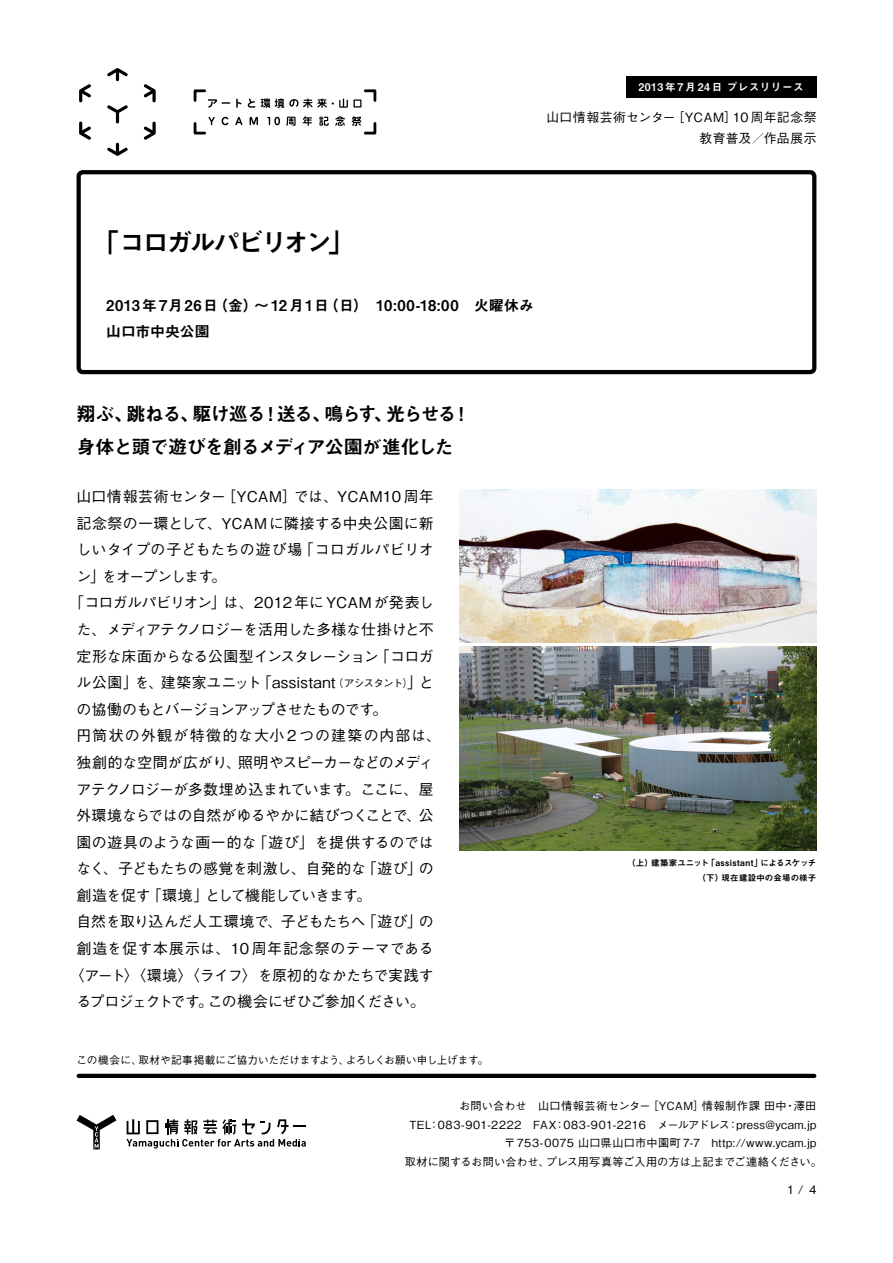
<style>
.page{position:relative;width:893px;height:1263px;background:#fff}
.page>*{position:absolute;margin:0;border:0;box-sizing:border-box;transform-origin:0 0}
.t1{font:25.5px "Midashi Go Pro MB31";letter-spacing:-.08em;color:#000}
.t2{font:19.2px/33.5px "Midashi Go Pro MB31";letter-spacing:-.07em;color:#000}
.t3{font:500 14.85px/26.5px "Gothic BBB Pro";letter-spacing:-.01em;color:#000}
.t4{font:500 14.85px "Gothic BBB Pro";letter-spacing:-.045em;color:#000}
.t5{font:500 14.85px "Gothic BBB Pro";letter-spacing:-.05em;color:#000}
.t6{font:500 14.85px "Gothic BBB Pro";letter-spacing:.02em;color:#000}
.t7{font:500 14.85px/26.5px "Gothic BBB Pro";letter-spacing:-.055em;color:#000}
.t8{font:14.85px "Midashi Go Pro MB31";letter-spacing:.005em;color:#000}
.t9{font:500 14.85px "Gothic BBB Pro";letter-spacing:-.03em;color:#000}
.t10{font:500 14.85px "Gothic BBB Pro";letter-spacing:.04em;color:#000}
.t11{font:500 14.85px "Gothic BBB Pro";letter-spacing:.08em;color:#000}
.t12{font:500 14.85px "Gothic BBB Pro";letter-spacing:-.035em;color:#000}
.t13{font:14.85px/26.1px "Midashi Go Pro MB31";letter-spacing:.035em;color:#000}
.t14{font:500 14.85px "Gothic BBB Pro";letter-spacing:-.085em;color:#000}
.t15{font:500 14.85px "Gothic BBB Pro";letter-spacing:.035em;color:#000}
.t16{font:500 14.85px "Gothic BBB Pro";letter-spacing:.01em;color:#000}
.t17{font:500 14.85px "Gothic BBB Pro";letter-spacing:.025em;color:#000}
.t18{font:500 14.85px "Gothic BBB Pro";letter-spacing:-.095em;color:#000}
.t19{font:500 12.75px "Gothic BBB Pro";letter-spacing:.035em;color:#000}
.t20{font:500 11.7px "Gothic BBB Pro";color:#000}
.t21{font:500 11.1px/18.6px "Gothic BBB Pro";letter-spacing:.02em;color:#000}
.t22{font:500 11.1px "Gothic BBB Pro";letter-spacing:-.02em;color:#000}
.t23{font:500 11.1px "Gothic BBB Pro";letter-spacing:.065em;color:#000}
.t24{font:500 11.1px "Gothic BBB Pro";letter-spacing:.05em;color:#000}
.t25{font:500 10.65px "Gothic BBB Pro";letter-spacing:-.02em;color:#000}
.t26{font:500 10.65px "Gothic BBB Pro";color:#000}
.t27{font:10.65px "Midashi Go Pro MB31";letter-spacing:.04em;color:#fff}
.t28{font:8.55px "Midashi Go Pro MB31";letter-spacing:.02em;color:#000}
.t29{font:8.55px "Midashi Go Pro MB31";letter-spacing:.05em;color:#000}
.t30{font:8.55px "Midashi Go Pro MB31";letter-spacing:-.07em;color:#000}
.t31{font:8.55px "Midashi Go Pro MB31";color:#000}
.s1{font-size:14.85px}
</style>
<div class="page">
<hr style="left:79px;top:1074px;width:735px;height:4px;background:#000">
<svg style="left:77px;top:1115px;width:39px;height:34px"></svg>
<svg style="left:126px;top:1119px;width:180px;height:29px"></svg>
<svg style="left:193px;top:89px;width:184px;height:46px"></svg>
<svg style="left:144px;top:122px;width:12px;height:18px"></svg>
<svg style="left:107px;top:105px;width:21px;height:18px"></svg>
<svg style="left:107px;top:143px;width:21px;height:13px"></svg>
<svg style="left:144px;top:84px;width:12px;height:18px"></svg>
<svg style="left:79px;top:122px;width:12px;height:18px"></svg>
<svg style="left:79px;top:84px;width:12px;height:18px"></svg>
<svg style="left:107px;top:68px;width:21px;height:13px"></svg>
<div style="left:77px;top:170px;width:739px;height:204px;border:4px solid #000;border-radius:4px"></div>
<img style="left:459px;top:489px;width:357px;height:153px">
<img style="left:459px;top:646px;width:357px;height:204px">
<div style="left:626px;top:77px;width:190px;height:21px;background:#000"></div>
<p class="t27" style="left:639px;top:79px;width:167px">2013年7月24日プレスリリース</p>
<p class="t19" style="left:672px;top:107px;width:67px">［YCAM］</p>
<p class="t19" style="left:733px;top:107px;width:85px">10周年記念祭</p>
<p class="t19" style="left:546px;top:107px;width:130px">山口情報芸術センター</p>
<h1 class="t1" style="left:94px;top:222px;width:262px">「コロガルパビリオン「</h1>
<p class="t13" style="left:106px;top:290px;width:113px">2013年7月26日山口市中央公園</p>
<p class="t8" style="left:213px;top:293px;width:117px">（金）〜12 月 日1</p>
<p class="t8" style="left:324px;top:293px;width:212px">（日）　10:00-18:00　火曜休み</p>
<p class="t2" style="left:277px;top:395px;width:56px">送る、</p>
<p class="t2" style="left:77px;top:395px;width:379px">翔ぶ、<br>身体と頭で遊びを創るメディア公園が進化した</p>
<p class="t16" style="left:294px;top:485px;width:141px">では、YCAM10周年</p>
<p class="t2" style="left:325px;top:395px;width:54px">鳴らす</p>
<p class="t2" style="left:193px;top:395px;width:75px">駆け巡る</p>
<p class="t2" style="left:386px;top:395px;width:72px">光らせる</p>
<p class="t2" style="left:126px;top:395px;width:74px">跳ねる、</p>
<p class="t2" style="left:261px;top:395px;width:21px">！</p>
<p class="t2" style="left:452px;top:395px;width:21px">!</p>
<p class="t2" style="left:374px;top:395px;width:21px">、</p>
<p class="t3" style="left:221px;top:481px;width:77px">［YCAM］</p>
<p class="t6" style="left:77px;top:485px;width:151px">山口情報芸術センター</p>
<p class="t6" style="left:77px;top:511px;width:359px">記念祭の一環として、YCAMに隣接する中央公園に新</p>
<p class="t3" style="left:299px;top:535px;width:136px">「コロガルパビリオ</p>
<p class="t3" style="left:102px;top:535px;width:202px;text-indent:-25px">しいタイプの子どもたちの遊び場をオープンします。</p>
<p class="t3" style="left:77px;top:561px;width:30px">ン」</p>
<p class="t3" style="left:69px;top:588px;width:366px">「コロガルパビリオン」は、2012年にYCAMが発表し</p>
<p class="t4" style="left:77px;top:617px;width:359px">た、メディアテクノロジーを活用した多様な仕掛けと不</p>
<p class="t3" style="left:375px;top:641px;width:61px">「コロガ</p>
<p class="t12" style="left:77px;top:644px;width:304px">定形な床面からなる公園型インスタレーション</p>
<p class="t25" style="left:333px;top:674px;width:91px">（アシスタント）<span class="s1">」</span></p>
<p class="t3" style="left:161px;top:667px;width:102px">建築家ユニット</p>
<p class="t3" style="left:77px;top:667px;width:63px">ル公園」</p>
<p class="t5" style="left:77px;top:697px;width:312px">の協働のもとバージョンアップさせたものです。</p>
<p class="t11" style="left:77px;top:724px;width:366px">円筒状の外観が特徴的な大小2つの建築の内部は、</p>
<p class="t14" style="left:238px;top:750px;width:197px">照明やスピーカーなどのメディ</p>
<p class="t17" style="left:257px;top:671px;width:80px">「assistant</p>
<p class="t3" style="left:134px;top:667px;width:30px">を、</p>
<p class="t3" style="left:419px;top:667px;width:16px">と</p>
<p class="t3" style="left:77px;top:747px;width:166px">独創的な空間が広がり、</p>
<p class="t4" style="left:77px;top:777px;width:359px">アテクノロジーが多数埋め込まれています。ここに、屋</p>
<p class="t3" style="left:419px;top:800px;width:16px">公</p>
<p class="t3" style="left:252px;top:800px;width:183px;text-indent:-176px">外環境ならではの自然がゆるやかに結びつくことで、「遊び」を提供するのでは</p>
<p class="t15" style="left:77px;top:830px;width:182px">園の遊具のような画一的な</p>
<p class="t3" style="left:362px;top:853px;width:62px">「遊び」</p>
<p class="t7" style="left:205px;top:853px;width:168px;text-indent:-129px">なく、子どもたちの感覚を刺激し、自発的なとして機能していきます。</p>
<p class="t3" style="left:147px;top:880px;width:63px">「環境」</p>
<p class="t3" style="left:77px;top:880px;width:76px">創造を促す</p>
<p class="t3" style="left:419px;top:853px;width:16px">の</p>
<p class="t3" style="left:362px;top:907px;width:62px">「遊び」</p>
<p class="t3" style="left:77px;top:907px;width:291px">自然を取り込んだ人工環境で、子どもたちへ</p>
<p class="t10" style="left:77px;top:936px;width:359px">創造を促す本展示は、10周年記念祭のテーマである</p>
<p class="t9" style="left:69px;top:963px;width:366px">〈アート〉〈環境〉〈ライフ〉を原初的なかたちで実践す</p>
<p class="t5" style="left:208px;top:990px;width:219px">この機会にぜひご参加ください。</p>
<p class="t3" style="left:419px;top:907px;width:16px">の</p>
<p class="t18" style="left:77px;top:990px;width:138px">るプロジェクトです。</p>
<p class="t25" style="left:346px;top:1051px;width:144px">よろしくお願い申し上げます。</p>
<p class="t26" style="left:138px;top:1051px;width:213px">取材や記事掲載にご協力いただけますよう、</p>
<p class="t25" style="left:77px;top:1051px;width:67px">この機会に、</p>
<p class="t19" style="left:699px;top:128px;width:119px">教育普及／作品展示</p>
<p class="t28" style="left:627px;top:856px;width:27px">（上）</p>
<p class="t29" style="left:707px;top:856px;width:57px">「assistant」</p>
<p class="t30" style="left:760px;top:856px;width:58px">によるスケッチ</p>
<p class="t31" style="left:651px;top:856px;width:59px">建築家ユニット</p>
<p class="t28" style="left:697px;top:871px;width:27px">（下）</p>
<p class="t28" style="left:721px;top:871px;width:96px">現在建設中の会場の様子</p>
<p class="t21" style="left:647px;top:1095px;width:58px">［YCAM］</p>
<p class="t21" style="left:459px;top:1095px;width:193px">お問い合わせ　山口情報芸術センター</p>
<p class="t24" style="left:702px;top:1097px;width:86px">情報制作課田中</p>
<p class="t21" style="left:794px;top:1095px;width:24px">澤田</p>
<p class="t21" style="left:785px;top:1095px;width:13px">・</p>
<p class="t22" style="left:554px;top:1116px;width:177px">：083-901-2216　メールアドレス</p>
<p class="t23" style="left:429px;top:1116px;width:129px">：083-901-2222　FAX</p>
<p class="t21" style="left:736px;top:1114px;width:81px">press@ycam j p.</p>
<p class="t21" style="left:409px;top:1114px;width:24px">TEL</p>
<p class="t21" style="left:727px;top:1114px;width:13px">：</p>
<p class="t21" style="left:546px;top:1132px;width:278px;text-indent:-42px">〒753-0075 山口県山口市中園町 7-7　http://www.ycam j p.プレス用写真等ご入用の方は上記までご連絡ください。</p>
<p class="t21" style="left:405px;top:1151px;width:147px">取材に関するお問い合わせ、</p>
<p class="t20" style="left:787px;top:1180px;width:18px">1 /</p>
<p class="t20" style="left:809px;top:1180px;width:9px">4</p>
</div>
